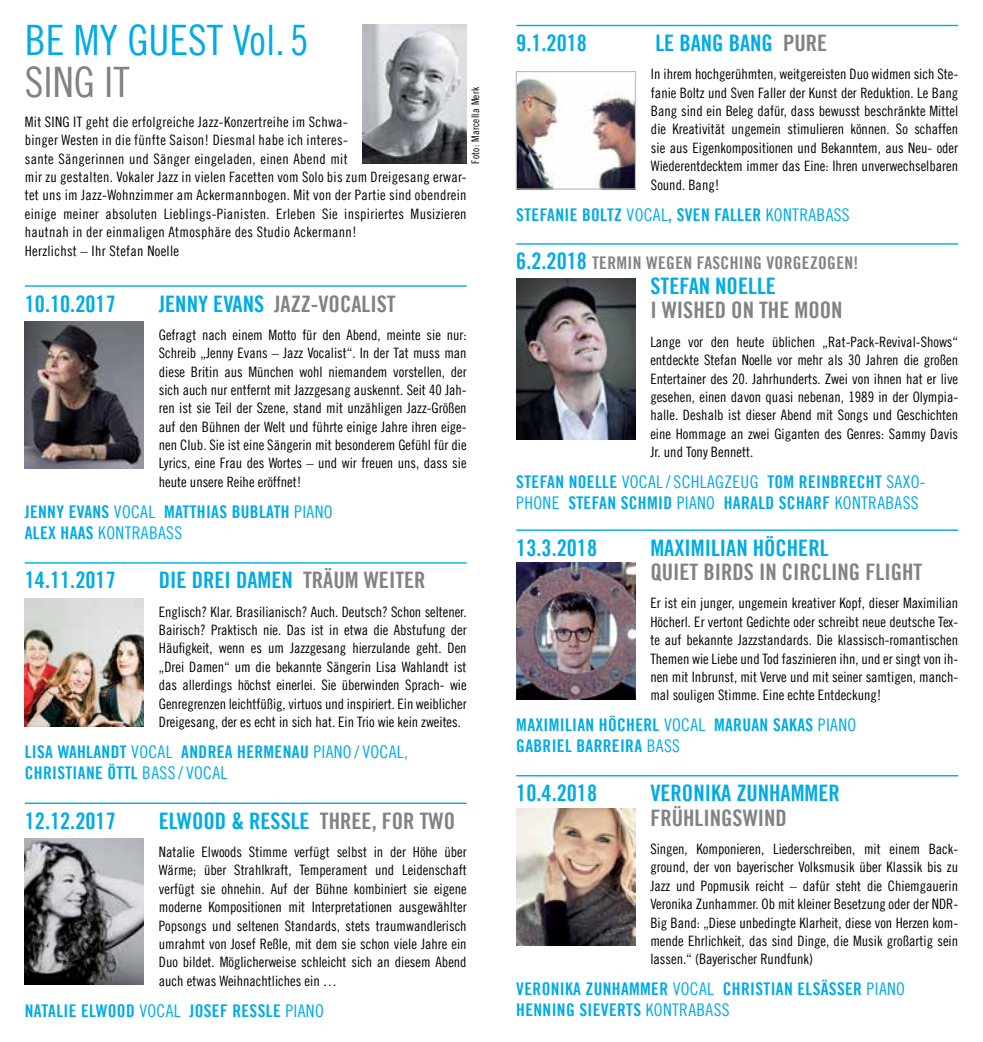
<style>
.page{position:relative;width:983px;height:1042px;background:#fff}
.page>*{position:absolute;margin:0;border:0;box-sizing:border-box;transform-origin:0 0}
.t1{font:42px "Trade Gothic LT Cond Eighteen";color:#00abe6}
.t2{font:42px "Trade Gothic LT Cond Eighteen";color:#808285}
.t3{font:22.75px "Trade Gothic LT Bold Cond Twenty";color:#00abe6}
.t4{font:22.75px "Trade Gothic LT Bold Cond Twenty";color:#808285}
.t5{font:17.5px "Trade Gothic LT Bold Cond Twenty";letter-spacing:.02em;color:#00abe6}
.t6{font:17.5px "Trade Gothic LT Cond Eighteen";letter-spacing:.02em;color:#00abe6}
.t7{font:17.5px "Trade Gothic LT Bold Cond Twenty";color:#808285}
.t8{font:14.35px/18.4px "Trade Gothic LT Cond Eighteen";letter-spacing:.02em;color:#000;text-align:justify}
.t9{font:10.5px "Trade Gothic LT Cond Eighteen";letter-spacing:.03em;color:#000}
.s1{color:#00abe6}
.s2{font-family:"Trade Gothic LT Bold Cond Twenty"}
.s3{color:#808285}
.s4{font-family:"Trade Gothic LT Cond Eighteen"}
.s5{font-size:17.5px;color:#808285}
</style>
<div class="page">
<img style="left:362px;top:25px;width:104px;height:138px">
<hr style="left:516px;top:25px;width:441px;height:1px;background:#00abe6">
<img style="left:517px;top:78px;width:117px;height:110px">
<div style="left:515px;top:71px;width:121px;height:119px;border:1px solid #bcbec0"></div>
<hr style="left:516px;top:243px;width:441px;height:2px;background:#00abe6">
<img style="left:516px;top:278px;width:119px;height:161px">
<hr style="left:516px;top:529px;width:441px;height:2px;background:#00abe6">
<img style="left:516px;top:563px;width:119px;height:137px">
<hr style="left:516px;top:775px;width:441px;height:1px;background:#00abe6">
<img style="left:516px;top:809px;width:119px;height:136px">
<hr style="left:25px;top:285px;width:441px;height:2px;background:#00abe6">
<img style="left:25px;top:321px;width:119px;height:148px">
<hr style="left:25px;top:562px;width:441px;height:1px;background:#00abe6">
<img style="left:25px;top:598px;width:119px;height:128px">
<hr style="left:25px;top:802px;width:441px;height:2px;background:#00abe6">
<img style="left:25px;top:838px;width:119px;height:147px">
<h1 class="t1" style="left:25px;top:15px;width:285px">BE MY GUEST Vol. 5</h1>
<h1 class="t2" style="left:25px;top:57px;width:106px">SING IT</h1>
<p class="t9" style="left:469px;top:164px;width:78px;rotate:-90deg">Foto: Marcella Merk</p>
<p class="t8" style="left:25px;top:112px;width:443px;text-align:left">Mit SING IT geht die erfolgreiche Jazz-Konzertreihe im Schwa-<br>binger Westen in die fünfte Saison! Diesmal habe ich interes-<br>sante Sängerinnen und Sänger eingeladen, einen Abend mit<br>mir zu gestalten. Vokaler Jazz in vielen Facetten vom Solo bis zum Dreigesang erwar&shy;tet uns im Jazz-Wohnzimmer am Ackermannbogen. Mit von der Partie sind obendrein einige meiner absoluten Lieblings-Pianisten. Erleben Sie inspiriertes Musizieren hautnah in der einmaligen Atmosphäre des Studio Ackermann!<br>Herzlichst – Ihr Stefan Noelle</p>
<h2 class="t3" style="left:25px;top:290px;width:92px">10.10.2017</h2>
<h2 class="t4" style="left:159px;top:290px;width:180px"><span class="s1">JENNY EVANS</span> JAZZ-VOCALIST</h2>
<p class="t8" style="left:159px;top:325px;width:309px">Gefragt nach einem Motto für den Abend, meinte sie nur:<br>Schreib „Jenny Evans – Jazz Vocalist“. In der Tat muss man diese Britin aus München wohl niemandem vorstellen, der sich auch nur entfernt mit Jazzgesang auskennt. Seit 40 Jah&shy;ren ist sie Teil der Szene, stand mit unzähligen Jazz-Größen auf den Bühnen der Welt und führte einige Jahre ihren eige&shy;nen Club. Sie ist eine Sängerin mit besonderem Gefühl für die Lyrics, eine Frau des Wortes – und wir freuen uns, dass sie heute unsere Reihe eröffnet!</p>
<p class="t5" style="left:25px;top:501px;width:61px">JENNY EVANS</p>
<p class="t6" style="left:114px;top:501px;width:26px">Vocal</p>
<p class="t5" style="left:164px;top:501px;width:86px">MATTHIAS BUBLAT</p>
<p class="t6" style="left:281px;top:501px;width:53px"><span class="s2">H</span> Piano</p>
<p class="t5" style="left:25px;top:522px;width:45px">ALEX HAAS</p>
<p class="t6" style="left:98px;top:522px;width:27px">Kontrabass</p>
<h2 class="t3" style="left:25px;top:566px;width:92px">14.11.2017</h2>
<h2 class="t3" style="left:159px;top:566px;width:230px">DIE DREI DAMEN <span class="s3">TRÄUM WEITER</span></h2>
<p class="t8" style="left:159px;top:602px;width:309px">Englisch? Klar. Brasilianisch? Auch. Deutsch? Schon seltener.<br>Bairisch? Praktisch nie. Das ist in etwa die Abstufung der Häufigkeit, wenn es um Jazzgesang hierzulande geht. Den „Drei Damen“ um die bekannte Sängerin Lisa Wahlandt ist das allerdings höchst einerlei. Sie überwinden Sprach- wie Genregrenzen leichtfüßig, virtuos und inspiriert. Ein weiblicher Dreigesang, der es echt in sich hat. Ein Trio wie kein zweites.</p>
<p class="t5" style="left:25px;top:741px;width:71px">LISA WAHLANDT</p>
<p class="t6" style="left:131px;top:741px;width:26px">Vocal</p>
<p class="t5" style="left:181px;top:741px;width:18px">ANDREA</p>
<p class="t5" style="left:237px;top:741px;width:10px">HERMENAU</p>
<p class="t6" style="left:313px;top:741px;width:96px">Piano/Vocal,</p>
<p class="t5" style="left:25px;top:762px;width:27px">CHRISTIANE</p>
<p class="t6" style="left:107px;top:762px;width:105px"><span class="s2">ÖTTL</span> Bass / Vocal</p>
<h2 class="t3" style="left:25px;top:807px;width:92px">12.12.2017</h2>
<h2 class="t3" style="left:159px;top:807px;width:295px">ELWOOD &amp; RESSLE <span class="s3">THREE, FOR TWO</span></h2>
<p class="t8" style="left:159px;top:842px;width:309px">Natalie Elwoods Stimme verfügt selbst in der Höhe über Wärme; über Strahlkraft, Temperament und Leidenschaft verfügt sie ohnehin. Auf der Bühne kombiniert sie eigene moderne Kompositionen mit Interpretationen ausgewählter Popsongs und seltenen Standards, stets traumwandlerisch umrahmt von Josef Reßle, mit dem sie schon viele Jahre ein Duo bildet. Möglicherweise schleicht sich an diesem Abend auch etwas Weihnachtliches ein …</p>
<p class="t5" style="left:25px;top:1000px;width:18px">NATALIE</p>
<p class="t5" style="left:81px;top:1000px;width:36px">ELWOOD</p>
<p class="t6" style="left:139px;top:1000px;width:26px">Vocal</p>
<p class="t5" style="left:189px;top:1000px;width:136px">JOSEF RESSLE <span class="s4">Piano</span></p>
<h2 class="t3" style="left:516px;top:29px;width:72px">9.1.2018</h2>
<h2 class="t3" style="left:655px;top:29px;width:151px">LE BANG BANG <span class="s3">PURE</span></h2>
<p class="t8" style="left:650px;top:65px;width:308px">In ihrem hochgerühmten, weitgereisten Duo widmen sich Ste&shy;fanie Boltz und Sven Faller der Kunst der Reduktion. Le Bang Bang sind ein Beleg dafür, dass bewusst beschränkte Mittel die Kreativität ungemein stimulieren können. So schaffen sie aus Eigenkompositionen und Bekanntem, aus Neu- oder Wiederentdecktem immer das Eine: Ihren unverwechselbaren Sound. Bang!</p>
<p class="t5" style="left:516px;top:204px;width:40px">STE FANIE</p>
<p class="t5" style="left:582px;top:204px;width:141px">BOLTZ <span class="s4">Vocal</span>, SVEN FALLER</p>
<p class="t6" style="left:765px;top:204px;width:85px">KONTRABASS</p>
<h2 class="t3" style="left:516px;top:247px;width:92px">6.2.2018 <span class="s5">TERMIN</span></h2>
<p class="t7" style="left:646px;top:253px;width:22px">WEGEN</p>
<p class="t7" style="left:696px;top:253px;width:9px">FASC</p>
<p class="t7" style="left:729px;top:253px;width:47px">HING VORGE</p>
<p class="t7" style="left:809px;top:253px;width:18px">ZOGEN</p>
<p class="t7" style="left:853px;top:253px;width:6px">!</p>
<h2 class="t3" style="left:650px;top:272px;width:127px">STEFAN NOELLE</h2>
<h2 class="t4" style="left:650px;top:296px;width:157px">I WISHED ON THEMOON</h2>
<p class="t8" style="left:650px;top:332px;width:309px">Lange vor den heute üblichen „Rat-Pack-Revival-Shows“ entdeckte Stefan Noelle vor mehr als 30 Jahren die großen Entertainer des 20. Jahrhunderts. Zwei von ihnen hat er live gesehen, einen davon quasi nebenan, 1989 in der Olympia&shy;halle. Deshalb ist dieser Abend mit Songs und Geschichten eine Hommage an zwei Giganten des Genres: Sammy Davis Jr. und Tony Bennett.</p>
<p class="t5" style="left:516px;top:471px;width:70px">STEFAN NOELLE</p>
<p class="t6" style="left:621px;top:471px;width:70px">Vocal / Schlagzeug</p>
<p class="t5" style="left:767px;top:471px;width:50px">TOM REINBREC</p>
<p class="t6" style="left:865px;top:471px;width:60px"><span class="s2">HT</span> Saxo-</p>
<p class="t5" style="left:516px;top:492px;width:140px"><span class="s4">phone</span> STEFAN SCHMID</p>
<p class="t5" style="left:676px;top:492px;width:57px"><span class="s4">Piano</span> HARALD</p>
<p class="t6" style="left:778px;top:492px;width:83px"><span class="s2">SCHARF</span> Kontrabass</p>
<h2 class="t3" style="left:516px;top:534px;width:82px">13.3.2018</h2>
<h2 class="t3" style="left:650px;top:534px;width:180px">MAXIMILIAN HÖCHERL</h2>
<h2 class="t4" style="left:650px;top:558px;width:22px">QUIET</h2>
<h2 class="t4" style="left:703px;top:558px;width:11px">BIRDS</h2>
<h2 class="t4" style="left:759px;top:558px;width:34px">IN CIRCLING</h2>
<h2 class="t4" style="left:865px;top:558px;width:56px">FLIG HT</h2>
<p class="t8" style="left:650px;top:594px;width:309px">Er ist ein junger, ungemein kreativer Kopf, dieser Maximilian Höcherl. Er vertont Gedichte oder schreibt neue deutsche Tex&shy;te auf bekannte Jazzstandards. Die klassisch-romantischen Themen wie Liebe und Tod faszinieren ihn, und er singt von ih&shy;nen mit Inbrunst, mit Verve und mit seiner samtigen, manch&shy;mal souligen Stimme. Eine echte Entdeckung!</p>
<p class="t5" style="left:516px;top:714px;width:20px">MAXIMILIAN</p>
<p class="t5" style="left:598px;top:714px;width:91px">HÖCHERL <span class="s4">Vocal</span></p>
<p class="t5" style="left:714px;top:714px;width:21px">MARUAN</p>
<p class="t5" style="left:772px;top:714px;width:17px">SAKAS</p>
<p class="t6" style="left:817px;top:715px;width:40px">Piano</p>
<p class="t5" style="left:516px;top:735px;width:18px">GABRIEL</p>
<p class="t5" style="left:576px;top:735px;width:19px">BARREIRA</p>
<p class="t6" style="left:646px;top:736px;width:18px">Bass</p>
<h2 class="t3" style="left:516px;top:779px;width:82px">10.4.2018</h2>
<h2 class="t3" style="left:650px;top:779px;width:191px">VERONIKA ZUNHAMMER</h2>
<h2 class="t4" style="left:650px;top:804px;width:55px">FRÜHLINGS</h2>
<h2 class="t4" style="left:742px;top:804px;width:25px">WIND</h2>
<p class="t8" style="left:650px;top:839px;width:309px">Singen, Komponieren, Liederschreiben, mit einem Back&shy;ground, der von bayerischer Volksmusik über Klassik bis zu Jazz und Popmusik reicht – dafür steht die Chiemgauerin Veronika Zunhammer. Ob mit kleiner Besetzung oder der NDR-Big Band: „Diese unbedingte Klarheit, diese von Herzen kom&shy;mende Ehrlichkeit, das sind Dinge, die Musik großartig sein lassen.“ (Bayerischer Rundfunk)</p>
<p class="t5" style="left:516px;top:978px;width:18px">VERONIKA</p>
<p class="t5" style="left:585px;top:978px;width:46px">ZUNHAMMER</p>
<p class="t6" style="left:672px;top:978px;width:26px">Vocal</p>
<p class="t5" style="left:722px;top:978px;width:27px">CHRISTIAN</p>
<p class="t5" style="left:797px;top:978px;width:41px">ELSÄSSER</p>
<p class="t6" style="left:866px;top:978px;width:40px">Piano</p>
<p class="t5" style="left:516px;top:999px;width:10px">HENNING</p>
<p class="t5" style="left:579px;top:999px;width:17px">SIEVERTS</p>
<p class="t6" style="left:645px;top:999px;width:27px">Kontrabass</p>
</div>
